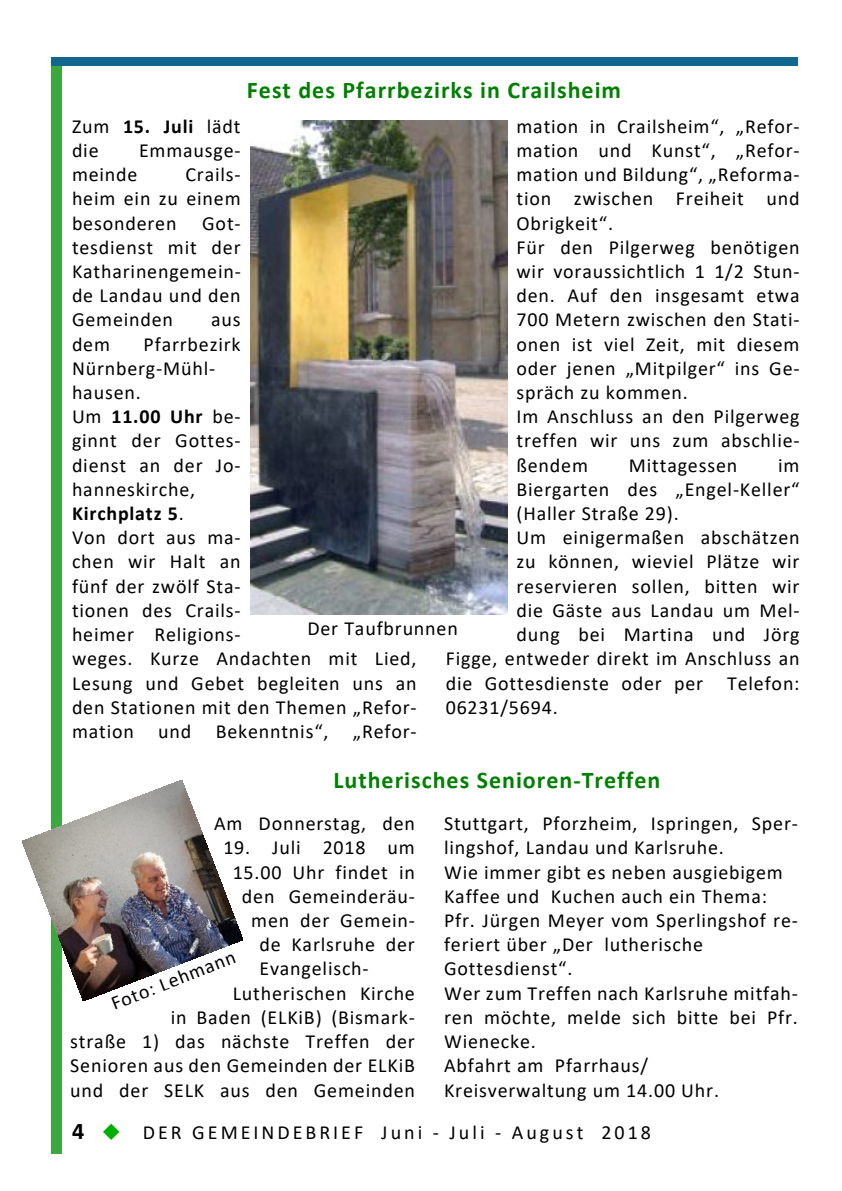
<style>
.page{position:relative;width:842px;height:1191px;background:#fff}
.page>*{position:absolute;margin:0;border:0;box-sizing:border-box;transform-origin:0 0}
.t1{font:700 24px "Calibri";letter-spacing:.04em;color:#008000}
.t2{font:700 24px "Calibri";color:#000}
.t3{font:20px/24.2px "Calibri";letter-spacing:.04em;color:#000}
.t4{font:20px "Calibri";letter-spacing:.15em;color:#000}
.s1{font-weight:700}
</style>
<div class="page">
<div style="left:52px;top:58px;width:10px;height:1095px;background:#3ba93e"></div>
<div style="left:52px;top:57px;width:746px;height:8px;background:#12678f"></div>
<img style="left:250px;top:120px;width:257px;height:494px">
<img style="left:23px;top:780px;width:220px;height:220px">
<p class="t1" style="left:247px;top:80px;width:376px">Fest des Pfarrbezirks in Crailsheim</p>
<p class="t3" style="left:516px;top:116px;width:285px">mation in Crailsheim“, „Refor&shy;mation und Kunst“, „Refor&shy;mation und Bildung“, „Reforma&shy;tion zwischen Freiheit und<br>Obrigkeit“.<br>Für den Pilgerweg benötigen wir voraussichtlich 1 1/2 Stun&shy;den. Auf den insgesamt etwa<br>700 Metern zwischen den Stati&shy;onen ist viel Zeit, mit diesem oder jenen „Mitpilger“ ins Ge&shy;spräch zu kommen.<br>Im Anschluss an den Pilgerweg treffen wir uns zum abschlie&shy;ßendem</p>
<p class="t3" style="left:72px;top:116px;width:170px">Zum <span class="s1">15. Juli</span> lädt die</p>
<p class="t3" style="left:139px;top:140px;width:103px">Emmausge-</p>
<p class="t3" style="left:72px;top:164px;width:170px;text-align:justify;text-indent:113px">Crails&shy;heim ein zu einem besonderen</p>
<p class="t3" style="left:72px;top:164px;width:67px">meinde</p>
<p class="t3" style="left:72px;top:212px;width:170px;text-align:justify;text-indent:130px">Got&shy;tesdienst mit der Katharinengemein&shy;de Landau und den Gemeinden</p>
<p class="t3" style="left:211px;top:309px;width:31px">aus</p>
<p class="t3" style="left:72px;top:333px;width:346px;text-indent:72px">Pfarrbezirk<br>Nürnberg-Mühl-<br>hausen.<br>Um <span class="s1">11.00 Uhr</span> be-<br>ginnt der Gottes-<br>dienst an der Jo-<br>hanneskirche,<br><span class="s1">Kirchplatz 5</span>.<br>Von dort aus ma-<br>chen wir Halt an<br>fünf der zwölf Sta-<br>tionen des Crails-<br>heimer Religions-<br>weges. Kurze Andachten mit Lied,<br>Lesung und Gebet begleiten uns an den Stationen mit den Themen „Refor&shy;mation und Bekenntnis“, „Refor-</p>
<p class="t3" style="left:72px;top:333px;width:40px">dem</p>
<p class="t3" style="left:629px;top:454px;width:110px">Mittagessen</p>
<p class="t3" style="left:778px;top:454px;width:23px">im</p>
<p class="t3" style="left:516px;top:479px;width:285px">Biergarten des „Engel-Keller“</p>
<p class="t3" style="left:516px;top:503px;width:164px">(Haller Straße 29).</p>
<p class="t3" style="left:516px;top:527px;width:285px">Um einigermaßen abschätzen</p>
<p class="t3" style="left:516px;top:551px;width:285px">zu können, wieviel Plätze wir</p>
<p class="t3" style="left:516px;top:575px;width:285px">reservieren sollen, bitten wir</p>
<p class="t3" style="left:516px;top:600px;width:285px">die Gäste aus Landau um Mel-</p>
<p class="t3" style="left:516px;top:624px;width:285px">dung bei Martina und Jörg</p>
<p class="t3" style="left:446px;top:648px;width:355px">Figge, entweder direkt im Anschluss an</p>
<p class="t3" style="left:446px;top:672px;width:355px">die Gottesdienste oder per Telefon:</p>
<p class="t3" style="left:446px;top:696px;width:113px">06231/5694.</p>
<p class="t3" style="left:307px;top:618px;width:152px">Der Taufbrunnen</p>
<p class="t1" style="left:333px;top:769px;width:329px">Lutherisches Senioren-Treffen</p>
<p class="t3" style="left:214px;top:813px;width:202px">Am Donnerstag, den</p>
<p class="t3" style="left:223px;top:837px;width:193px">19. Juli 2018 um</p>
<p class="t3" style="left:233px;top:861px;width:184px">15.00 Uhr findet in</p>
<p class="t3" style="left:242px;top:885px;width:174px">den Gemeinderäu-</p>
<p class="t3" style="left:251px;top:910px;width:165px">men der Gemein-</p>
<p class="t3" style="left:259px;top:934px;width:157px">de Karlsruhe der</p>
<p class="t3" style="left:259px;top:958px;width:111px">Evangelisch-</p>
<p class="t3" style="left:233px;top:982px;width:184px">Lutherischen Kirche</p>
<p class="t3" style="left:171px;top:1006px;width:245px">in Baden (ELKiB) (Bismark-</p>
<p class="t3" style="left:70px;top:1031px;width:346px">straße 1) das nächste Treffen der</p>
<p class="t3" style="left:70px;top:1055px;width:346px">Senioren aus den Gemeinden der ELKiB</p>
<p class="t3" style="left:70px;top:1079px;width:346px">und der SELK aus den Gemeinden</p>
<p class="t3" style="left:444px;top:813px;width:355px">Stuttgart, Pforzheim, Ispringen, Sper&shy;lingshof, Landau und Karlsruhe.<br>Wie immer gibt es neben ausgiebigem<br>Kaffee und Kuchen auch ein Thema:<br>Pfr. Jürgen Meyer vom Sperlingshof re&shy;feriert über „Der lutherische<br>Gottesdienst“.<br>Wer zum Treffen nach Karlsruhe mitfah&shy;ren möchte, melde sich bitte bei Pfr.<br>Wienecke.<br>Abfahrt am Pfarrhaus/<br>Kreisverwaltung um 14.00 Uhr.</p>
<p class="t3" style="left:108px;top:994px;width:133px;rotate:-21deg">Foto: Lehmann</p>
<p class="t2" style="left:72px;top:1121px;width:14px">4</p>
<p class="t4" style="left:143px;top:1124px;width:510px">DER GEMEINDEBRIEF Juni - Juli - August 2018</p>
</div>
